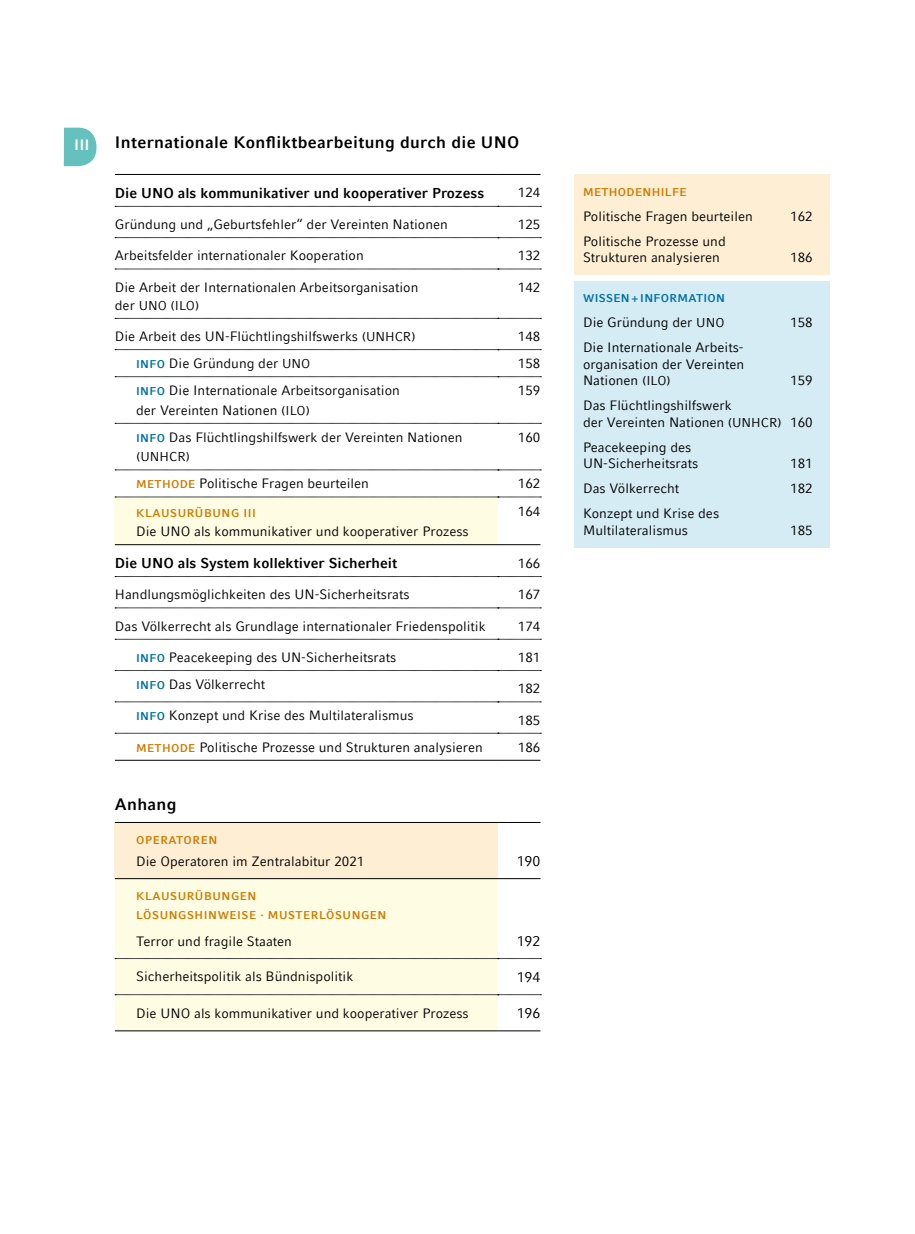
<style>
.page{position:relative;width:915px;height:1234px;background:#fff}
.page>*{position:absolute;margin:0;border:0;box-sizing:border-box;transform-origin:0 0}
.t1{font:700 16.5px "Compatil Fact LT Com";letter-spacing:.02em;color:#000}
.t2{font:700 15px "Compatil Fact LT Com";color:#fff}
.t3{font:700 14.25px "Compatil Fact LT Com";color:#000}
.t4{font:14.25px "Compatil Fact LT Com";color:#000}
.t5{font:13.5px/16.5px "Compatil Fact LT Com";color:#000}
.t6{font:12.75px "Compatil Fact LT Com";color:#000}
.t7{font:700 11.25px/19.5px "Compatil Fact LT Com";letter-spacing:.05em;color:#cd7c00}
.t8{font:700 11.25px "Compatil Fact LT Com";letter-spacing:.03em;color:#0070a6}
.t9{font:700 11.25px "Compatil Fact LT Com";letter-spacing:.03em;color:#cd7c00}
.s1{font-size:13.5px}
.s2{font-size:12.75px}
.s3{font-weight:700;font-size:11.25px;color:#0070a6}
.s4{font-weight:700;font-size:11.25px;color:#cd7c00}
</style>
<div class="page">
<div style="left:574px;top:174px;width:255px;height:101px;background:#feeed4"></div>
<div style="left:574px;top:281px;width:255px;height:266px;background:#d5ecf4"></div>
<div style="left:115px;top:822px;width:382px;height:56px;background:#feeed4"></div>
<div style="left:115px;top:879px;width:382px;height:151px;background:#fffce4"></div>
<hr style="left:115px;top:1030px;width:382px;height:1px;background:#000">
<hr style="left:497px;top:1030px;width:43px;height:1px;background:#000">
<hr style="left:115px;top:822px;width:382px;height:1px;background:#000">
<hr style="left:497px;top:822px;width:43px;height:1px;background:#000">
<svg style="left:115px;top:958px;width:426px;height:1px"></svg>
<svg style="left:115px;top:994px;width:426px;height:1px"></svg>
<hr style="left:115px;top:878px;width:382px;height:1px;background:#000">
<hr style="left:497px;top:878px;width:43px;height:1px;background:#000">
<div style="left:115px;top:497px;width:382px;height:47px;background:#fffce4"></div>
<svg style="left:115px;top:237px;width:426px;height:1px"></svg>
<svg style="left:115px;top:318px;width:426px;height:1px"></svg>
<svg style="left:115px;top:349px;width:426px;height:1px"></svg>
<svg style="left:115px;top:376px;width:426px;height:1px"></svg>
<svg style="left:115px;top:423px;width:426px;height:1px"></svg>
<svg style="left:115px;top:469px;width:426px;height:1px"></svg>
<svg style="left:115px;top:496px;width:426px;height:1px"></svg>
<svg style="left:115px;top:607px;width:426px;height:1px"></svg>
<svg style="left:115px;top:638px;width:426px;height:1px"></svg>
<svg style="left:115px;top:670px;width:426px;height:1px"></svg>
<svg style="left:115px;top:701px;width:426px;height:1px"></svg>
<svg style="left:115px;top:732px;width:426px;height:1px"></svg>
<svg style="left:115px;top:269px;width:426px;height:1px"></svg>
<hr style="left:115px;top:544px;width:382px;height:1px;background:#000">
<hr style="left:497px;top:544px;width:43px;height:1px;background:#000">
<svg style="left:115px;top:576px;width:426px;height:1px"></svg>
<hr style="left:115px;top:174px;width:382px;height:1px;background:#000">
<hr style="left:497px;top:174px;width:43px;height:1px;background:#000">
<svg style="left:115px;top:206px;width:426px;height:1px"></svg>
<hr style="left:115px;top:759px;width:382px;height:1px;background:#000">
<hr style="left:497px;top:759px;width:43px;height:1px;background:#000">
<svg style="left:64px;top:128px;width:32px;height:38px"></svg>
<p class="t2" style="left:74px;top:136px;width:17px">III</p>
<p class="t1" style="left:115px;top:133px;width:406px">Internationale Konfliktbearbeitung durch die UNO</p>
<p class="t3" style="left:115px;top:184px;width:370px">Die UNO als kommunikativer und kooperativer Prozess</p>
<p class="t5" style="left:517px;top:184px;width:24px">124</p>
<p class="t5" style="left:115px;top:216px;width:334px">Gründung und „Geburtsfehler“ der Vereinten Nationen</p>
<p class="t5" style="left:517px;top:216px;width:24px">125</p>
<p class="t5" style="left:115px;top:247px;width:250px">Arbeitsfelder internationaler Kooperation</p>
<p class="t5" style="left:517px;top:247px;width:24px">132</p>
<p class="t5" style="left:115px;top:279px;width:305px">Die Arbeit der Internationalen Arbeitsorganisation</p>
<p class="t6" style="left:115px;top:298px;width:86px"><span class="s1">der</span> UNO (ILO)</p>
<p class="t5" style="left:517px;top:279px;width:24px">142</p>
<p class="t5" style="left:115px;top:328px;width:302px">Die Arbeit des UN-Flüchtlingshilfswerks <span class="s2">(UNHCR)</span></p>
<p class="t5" style="left:517px;top:328px;width:24px">148</p>
<p class="t5" style="left:136px;top:355px;width:176px"><span class="s3">INFO</span> Die Gründung der <span class="s2">UNO</span></p>
<p class="t5" style="left:517px;top:355px;width:24px">158</p>
<p class="t5" style="left:136px;top:381px;width:265px;line-height:19.5px"><span class="s3">INFO</span> Die Internationale Arbeitsorganisation der Vereinten Nationen <span class="s2">(ILO)</span></p>
<p class="t5" style="left:517px;top:382px;width:24px">159</p>
<p class="t5" style="left:136px;top:429px;width:328px"><span class="s3">INFO</span> Das Flüchtlingshilfswerk der Vereinten Nationen</p>
<p class="t6" style="left:136px;top:449px;width:55px">(UNHCR)</p>
<p class="t5" style="left:517px;top:429px;width:24px">160</p>
<p class="t5" style="left:136px;top:475px;width:234px"><span class="s4">METHODE</span> Politische Fragen beurteilen</p>
<p class="t5" style="left:517px;top:475px;width:24px">162</p>
<p class="t7" style="left:136px;top:503px;width:121px">KLAUSURÜBUNG III</p>
<p class="t5" style="left:136px;top:523px;width:334px">Die UNO als kommunikativer und kooperativer Prozess</p>
<p class="t5" style="left:517px;top:502px;width:24px">164</p>
<p class="t3" style="left:115px;top:554px;width:284px">Die UNO als System kollektiver Sicherheit</p>
<p class="t5" style="left:517px;top:554px;width:24px">166</p>
<p class="t5" style="left:115px;top:586px;width:296px">Handlungsmöglichkeiten des UN-Sicherheitsrats</p>
<p class="t5" style="left:517px;top:586px;width:24px">167</p>
<p class="t5" style="left:115px;top:617px;width:372px">Das Völkerrecht als Grundlage internationaler Friedenspolitik</p>
<p class="t5" style="left:517px;top:617px;width:24px">174</p>
<p class="t5" style="left:136px;top:649px;width:261px"><span class="s3">INFO</span> Peacekeeping des UN-Sicherheitsrats</p>
<p class="t5" style="left:517px;top:649px;width:24px">181</p>
<p class="t5" style="left:136px;top:676px;width:130px"><span class="s3">INFO</span> Das Völkerrecht</p>
<p class="t5" style="left:517px;top:680px;width:24px">182</p>
<p class="t5" style="left:136px;top:707px;width:279px"><span class="s3">INFO</span> Konzept und Krise des Multilateralismus</p>
<p class="t5" style="left:517px;top:711px;width:24px">185</p>
<p class="t5" style="left:136px;top:738px;width:348px"><span class="s4">METHODE</span> Politische Prozesse und Strukturen analysieren</p>
<p class="t5" style="left:517px;top:738px;width:24px">186</p>
<p class="t1" style="left:115px;top:794px;width:63px">Anhang</p>
<p class="t7" style="left:136px;top:829px;width:82px">OPERATOREN</p>
<p class="t5" style="left:136px;top:852px;width:230px">Die Operatoren im Zentralabitur 2021</p>
<p class="t4" style="left:516px;top:852px;width:25px">190</p>
<p class="t7" style="left:136px;top:886px;width:252px">KLAUSURÜBUNGEN<br>LÖSUNGSHINWEISE · MUSTERLÖSUNGEN</p>
<p class="t5" style="left:136px;top:932px;width:157px">Terror und fragile Staaten</p>
<p class="t4" style="left:516px;top:932px;width:25px">192</p>
<p class="t5" style="left:136px;top:968px;width:218px">Sicherheitspolitik als Bündnispolitik</p>
<p class="t4" style="left:516px;top:968px;width:25px">194</p>
<p class="t5" style="left:136px;top:1004px;width:334px">Die UNO als kommunikativer und kooperativer Prozess</p>
<p class="t4" style="left:516px;top:1004px;width:25px">196</p>
<p class="t9" style="left:583px;top:185px;width:105px">METHODENHILFE</p>
<p class="t5" style="left:583px;top:208px;width:171px">Politische Fragen beurteilen</p>
<p class="t5" style="left:790px;top:208px;width:24px">162</p>
<p class="t5" style="left:583px;top:233px;width:144px">Politische Prozesse und<br>Strukturen analysieren</p>
<p class="t5" style="left:790px;top:249px;width:24px">186</p>
<p class="t8" style="left:583px;top:291px;width:144px">WISSEN + INFORMATION</p>
<p class="t5" style="left:583px;top:314px;width:143px">Die Gründung der <span class="s2">UNO</span></p>
<p class="t5" style="left:789px;top:314px;width:24px">158</p>
<p class="t5" style="left:583px;top:339px;width:163px;text-align:justify">Die Internationale Arbeits&shy;organisation der Vereinten Nationen <span class="s2">(ILO)</span></p>
<p class="t5" style="left:790px;top:372px;width:24px">159</p>
<p class="t5" style="left:583px;top:397px;width:231px">Das Flüchtlingshilfswerk<br>der Vereinten Nationen <span class="s2">(UNHCR)</span> 160</p>
<p class="t5" style="left:583px;top:438px;width:117px">Peacekeeping des<br>UN-Sicherheitsrats</p>
<p class="t5" style="left:790px;top:455px;width:24px">181</p>
<p class="t5" style="left:583px;top:480px;width:98px">Das Völkerrecht</p>
<p class="t5" style="left:790px;top:480px;width:24px">182</p>
<p class="t5" style="left:583px;top:505px;width:137px">Konzept und Krise des<br>Multilateralismus</p>
<p class="t5" style="left:790px;top:521px;width:24px">185</p>
</div>
